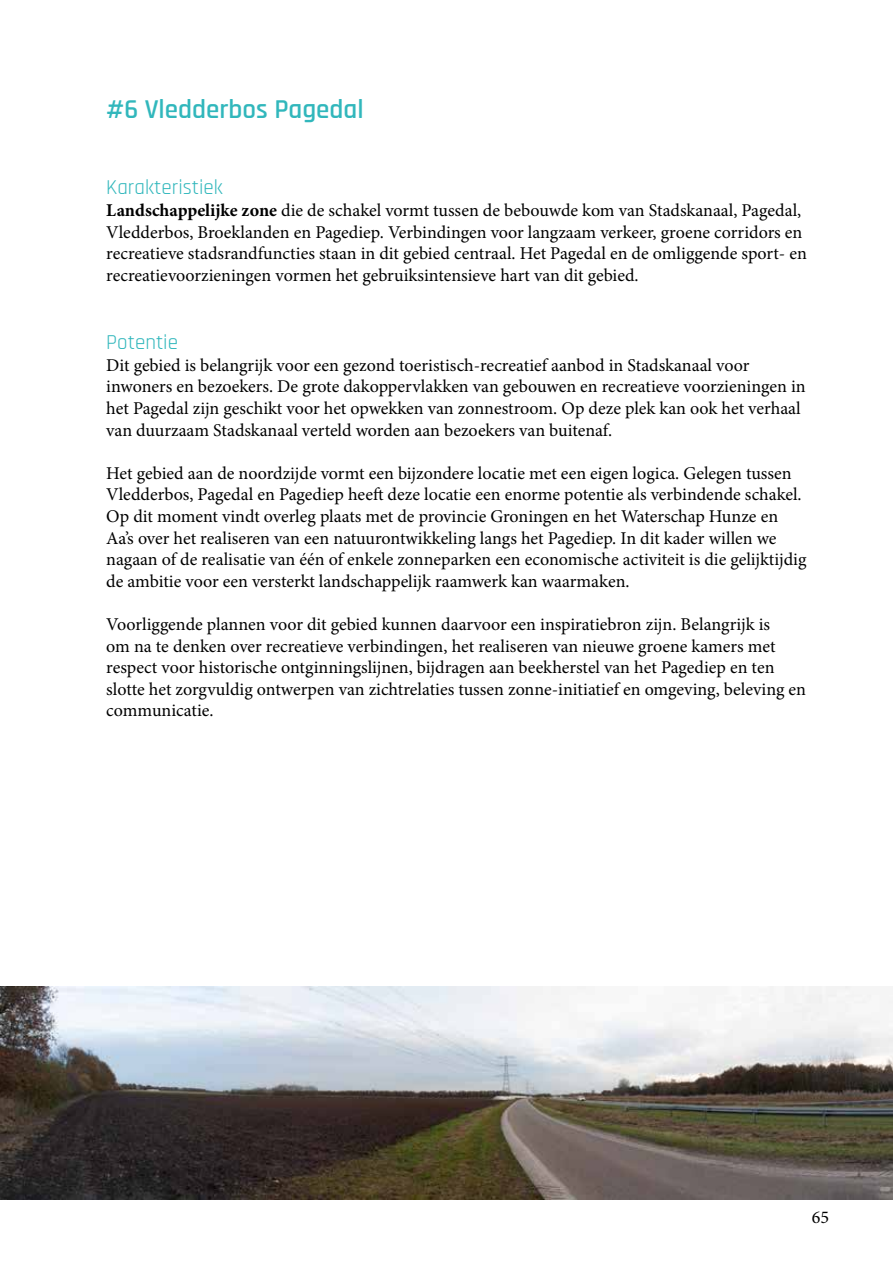
<style>
.page{position:relative;width:893px;height:1263px;background:#fff}
.page>*{position:absolute;margin:0;border:0;box-sizing:border-box;transform-origin:0 0}
.t1{font:600 27px "Rajdhani";color:#31b7bc}
.t2{font:21px "Rajdhani";color:#31b7bc}
.t3{font:18px/21.6px "Minion Pro";color:#000}
.s1{font-weight:700}
</style>
<div class="page">
<img style="left:0;top:986px;width:893px;height:213px">
<h1 class="t1" style="left:106px;top:93px;width:259px">#6 Vledderbos Pagedal</h1>
<p class="t2" style="left:106px;top:176px;width:118px">Karakteristiek</p>
<p class="t3" style="left:106px;top:199px;width:702px"><span class="s1">Landschappelijke zone</span> die de schakel vormt tussen de bebouwde kom van Stadskanaal, Pagedal, Vledderbos, Broeklanden en Pagediep. Verbindingen voor langzaam verkeer, groene corridors en recreatieve stadsrandfuncties staan in dit gebied centraal. Het Pagedal en de omliggende sport- en recreatievoorzieningen vormen het gebruiksintensieve hart van dit gebied.</p>
<p class="t2" style="left:106px;top:330px;width:73px">Potentie</p>
<p class="t3" style="left:106px;top:354px;width:701px">Dit gebied is belangrijk voor een gezond toeristisch-recreatief aanbod in Stadskanaal voor inwoners en bezoekers. De grote dakoppervlakken van gebouwen en recreatieve voorzieningen in het Pagedal zijn geschikt voor het opwekken van zonnestroom. Op deze plek kan ook het verhaal van duurzaam Stadskanaal verteld worden aan bezoekers van buitenaf.</p>
<p class="t3" style="left:106px;top:462px;width:702px">Het gebied aan de noordzijde vormt een bijzondere locatie met een eigen logica. Gelegen tussen Vledderbos, Pagedal en Pagediep heeft deze locatie een enorme potentie als verbindende schakel.<br>Op dit moment vindt overleg plaats met de provincie Groningen en het Waterschap Hunze en Aa’s over het realiseren van een natuurontwikkeling langs het Pagediep. In dit kader willen we nagaan of de realisatie van één of enkele zonneparken een economische activiteit is die gelijktijdig de ambitie voor een versterkt landschappelijk raamwerk kan waarmaken.</p>
<p class="t3" style="left:106px;top:613px;width:701px">Voorliggende plannen voor dit gebied kunnen daarvoor een inspiratiebron zijn. Belangrijk is<br>om na te denken over recreatieve verbindingen, het realiseren van nieuwe groene kamers met respect voor historische ontginningslijnen, bijdragen aan beekherstel van het Pagediep en ten slotte het zorgvuldig ontwerpen van zichtrelaties tussen zonne-initiatief en omgeving, beleving en communicatie.</p>
<p class="t3" style="left:812px;top:1206px;width:19px">65</p>
</div>
